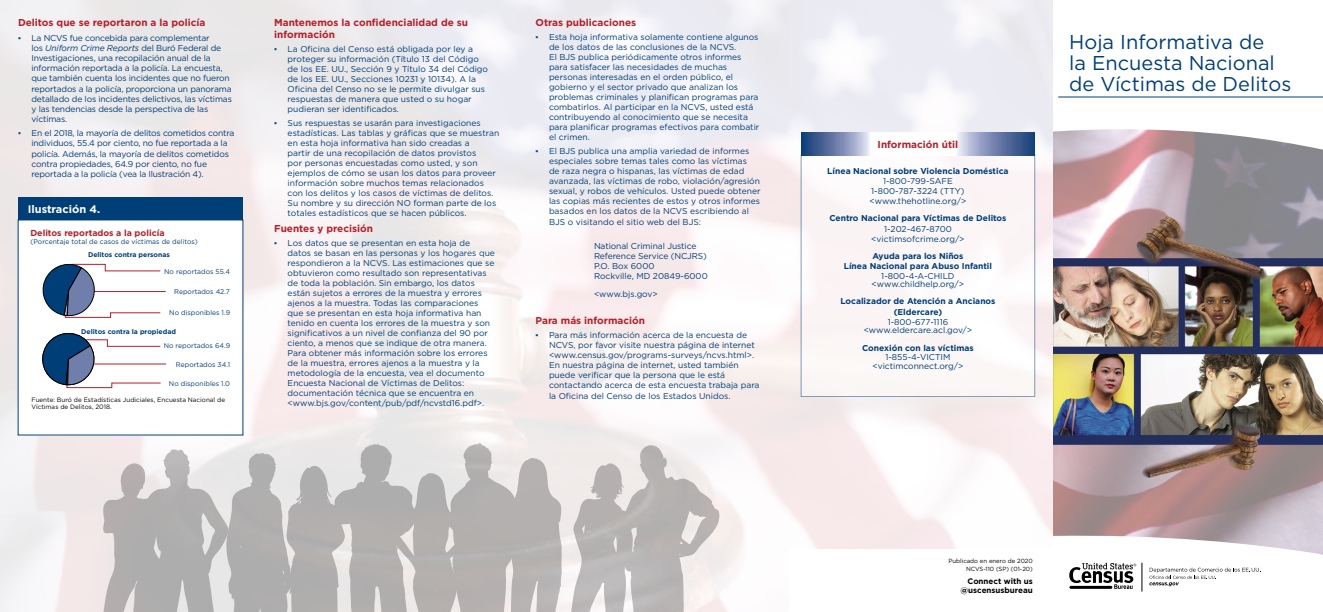
<style>
.page{position:relative;width:1323px;height:612px;background:#fff}
.page>*{position:absolute;margin:0;border:0;box-sizing:border-box;transform-origin:0 0}
.t1{font:20px/21px "Gotham";color:#003e78}
.t2{font:700 11px "Gotham";color:#fff}
.t3{font:700 10px/12px "Gotham";color:#b61f2a}
.t4{font:700 8.8px "Gotham";color:#b61f2a}
.t5{font:8.5px/10px "Gotham";color:#003e78}
.t6{font:8.5px/10.2px "Gotham";letter-spacing:-.02em;color:#003e78}
.t7{font:700 8.5px/10.2px "Gotham";color:#003e78;text-align:center}
.t8{font:700 8px/9px "Gotham";color:#000;text-align:right}
.t9{font:6.8px "Gotham";color:#003e78}
.t10{font:700 6.8px "Gotham";color:#003e78}
.t11{font:6.3px/7.6px "Gotham";color:#000}
.t12{font:6px/8px "Gotham";color:#000;text-align:right}
.s1{font-family:"Arial"}
.s2{font-style:italic}
.s3{font-weight:700}
.s4{font-weight:400}
</style>
<div class="page">
<img style="left:0;top:0;width:1053px;height:612px">
<hr style="left:1058px;top:97px;width:265px;height:1px;background:#003e78">
<div style="left:789px;top:550px;width:264px;height:62px;background:#fff"></div>
<img style="left:1053px;top:129px;width:270px;height:426px">
<svg style="left:70px;top:443px;width:649px;height:169px;background:#c8c5c4"></svg>
<div style="left:801px;top:155px;width:234px;height:242px;background:#fcf7f6"></div>
<svg style="left:801px;top:133px;width:234px;height:22px"></svg>
<svg style="left:1142px;top:563px;width:1px;height:29px"></svg>
<svg style="left:1069px;top:563px;width:67px;height:26px"></svg>
<svg style="left:1149px;top:568px;width:112px;height:18px"></svg>
<div style="left:18px;top:198px;width:225px;height:22px;background:#003e78"></div>
<div style="left:18px;top:220px;width:225px;height:215px;background:#fff"></div>
<svg style="left:42px;top:263px;width:125px;height:125px"></svg>
<p class="t3" style="left:18px;top:16px;width:189px">Delitos que se reportaron a la policía</p>
<p class="t6" style="left:32px;top:32px;width:202px;text-indent:-13px"><span class="s1">▪</span> La NCVS fue concebida para complementar<br>los <span class="s2">Uniform Crime Reports</span> del Buró Federal de Investigaciones, una recopilación anual de la información reportada a la policía. La encuesta, que también cuenta los incidentes que no fueron reportados a la policía, proporciona un panorama detallado de los incidentes delictivos, las víctimas y las tendencias desde la perspectiva de las víctimas.</p>
<p class="t6" style="left:32px;top:128px;width:204px;text-indent:-13px"><span class="s1">▪</span> En el 2018, la mayoría de delitos cometidos contra individuos, 55.4 por ciento, no fue reportada a la policía. Además, la mayoría de delitos cometidos contra propiedades, 64.9 por ciento, no fue reportada a la policía (vea la Ilustración 4).</p>
<p class="t2" style="left:28px;top:202px;width:74px">Ilustración 4.</p>
<p class="t4" style="left:30px;top:227px;width:136px">Delitos reportados a la policía</p>
<p class="t9" style="left:30px;top:237px;width:169px">(Porcentaje total de casos de víctimas de delitos)</p>
<p class="t10" style="left:88px;top:250px;width:83px">Delitos contra personas</p>
<p class="t9" style="left:164px;top:267px;width:67px">No reportados 55.4</p>
<p class="t9" style="left:174px;top:287px;width:57px">Reportados 42.7</p>
<p class="t9" style="left:169px;top:309px;width:62px">No disponibles 1.9</p>
<p class="t10" style="left:81px;top:327px;width:96px">Delitos contra la propiedad</p>
<p class="t9" style="left:164px;top:341px;width:68px">No reportados 64.9</p>
<p class="t9" style="left:176px;top:360px;width:56px">Reportados 34.1</p>
<p class="t9" style="left:169px;top:379px;width:63px">No disponibles 1.0</p>
<p class="t11" style="left:32px;top:396px;width:195px">Fuente: Buró de Estadísticas Judiciales, Encuesta Nacional de<br>Víctimas de Delitos, 2018.</p>
<p class="t3" style="left:274px;top:16px;width:196px">Mantenemos la confidencialidad de su información</p>
<p class="t5" style="left:288px;top:44px;width:202px;text-indent:-13px"><span class="s1">▪</span> La Oficina del Censo está obligada por ley a proteger su información (Título 13 del Código de los EE. UU., Sección 9 y Título 34 del Código de los EE. UU., Secciones 10231 y 10134). A la Oficina del Censo no se le permite divulgar sus respuestas de manera que usted o su hogar pudieran ser identificados.</p>
<p class="t5" style="left:288px;top:118px;width:213px;text-indent:-13px"><span class="s1">▪</span> Sus respuestas se usarán para investigaciones estadísticas. Las tablas y gráficas que se muestran en esta hoja informativa han sido creadas a<br>partir de una recopilación de datos provistos<br>por personas encuestadas como usted, y son ejemplos de cómo se usan los datos para proveer información sobre muchos temas relacionados con los delitos y los casos de víctimas de delitos.<br>Su nombre y su dirección NO forman parte de los totales estadísticos que se hacen públicos.</p>
<p class="t3" style="left:274px;top:222px;width:100px">Fuentes y precisión</p>
<p class="t5" style="left:288px;top:238px;width:209px;text-indent:-13px"><span class="s1">▪</span> Los datos que se presentan en esta hoja de datos se basan en las personas y los hogares que respondieron a la NCVS. Las estimaciones que se obtuvieron como resultado son representativas de toda la población. Sin embargo, los datos están sujetos a errores de la muestra y errores ajenos a la muestra. Todas las comparaciones que se presentan en esta hoja informativa han tenido en cuenta los errores de la muestra y son significativos a un nivel de confianza del 90 por ciento, a menos que se indique de otra manera.<br>Para obtener más información sobre los errores de la muestra, errores ajenos a la muestra y la metodología de la encuesta, vea el documento Encuesta Nacional de Víctimas de Delitos: documentación técnica que se encuentra en &lt;www.bjs.gov/content/pub/pdf/ncvstd16.pdf&gt;.</p>
<p class="t3" style="left:536px;top:16px;width:102px">Otras publicaciones</p>
<p class="t5" style="left:549px;top:32px;width:212px;text-indent:-13px"><span class="s1">▪</span> Esta hoja informativa solamente contiene algunos de los datos de las conclusiones de la NCVS.<br>El BJS publica periódicamente otros informes para satisfacer las necesidades de muchas personas interesadas en el orden público, el gobierno y el sector privado que analizan los problemas criminales y planifican programas para combatirlos. Al participar en la NCVS, usted está contribuyendo al conocimiento que se necesita para planificar programas efectivos para combatir el crimen.</p>
<p class="t5" style="left:549px;top:146px;width:213px;text-indent:-13px"><span class="s1">▪</span> El BJS publica una amplia variedad de informes especiales sobre temas tales como las víctimas<br>de raza negra o hispanas, las víctimas de edad avanzada, las víctimas de robo, violación/agresión sexual, y robos de vehículos. Usted puede obtener las copias más recientes de estos y otros informes basados en los datos de la NCVS escribiendo al</p>
<p class="t5" style="left:549px;top:217px;width:154px">BJS o visitando el sitio web del BJS:</p>
<p class="t5" style="left:594px;top:241px;width:115px">National Criminal Justice<br>Reference Service (NCJRS)<br>P.O. Box 6000<br>Rockville, MD 20849-6000</p>
<p class="t5" style="left:594px;top:289px;width:65px">&lt;www.bjs.gov&gt;</p>
<p class="t3" style="left:536px;top:314px;width:111px">Para más información</p>
<p class="t5" style="left:549px;top:330px;width:212px;text-indent:-13px"><span class="s1">▪</span> Para más información acerca de la encuesta de NCVS, por favor visite nuestra página de internet &lt;www.census.gov/programs-surveys/ncvs.html&gt;.<br>En nuestra página de internet, usted también puede verificar que la persona que le está contactando acerca de esta encuesta trabaja para la Oficina del Censo de los Estados Unidos.</p>
<p class="t3" style="left:878px;top:139px;width:82px">Información útil</p>
<p class="t5" style="left:827px;top:166px;width:183px;text-align:center"><span class="s3">Línea Nacional sobre Violencia Doméstica<br></span>1-800-799-SAFE<br>1-800-787-3224 (TTY) &lt;www.thehotline.org/&gt;</p>
<p class="t7" style="left:829px;top:213px;width:179px">Centro Nacional para Víctimas de Delitos<br><span class="s4">1-202-467-8700<br>&lt;victimsofcrime.org/&gt;</span></p>
<p class="t7" style="left:844px;top:251px;width:150px">Ayuda para los Niños<br>Línea Nacional para Abuso Infantil<br><span class="s4">1-800-4-A-CHILD</span></p>
<p class="t7" style="left:840px;top:276px;width:157px;line-height:17px"><span class="s4">&lt;www.childhelp.org/&gt;<br></span>Localizador de Atención a Ancianos</p>
<p class="t5" style="left:888px;top:307px;width:62px;text-align:center"><span class="s3">(Eldercare)<br></span>1-800-677-1116</p>
<p class="t5" style="left:862px;top:321px;width:113px;line-height:18px">&lt;www.eldercare.acl.gov/&gt;<br><span class="s3">Conexión con las víctimas</span></p>
<p class="t5" style="left:872px;top:353px;width:93px;line-height:9px;text-align:center">1-855-4-VICTIM &lt;victimconnect.org/&gt;</p>
<h1 class="t1" style="left:1069px;top:31px;width:224px">Hoja Informativa de<br>la Encuesta Nacional de Víctimas de Delitos</h1>
<p class="t12" style="left:949px;top:557px;width:86px">Publicado en enero de 2020<br>NCVS-110 (SP) (01-20)</p>
<p class="t8" style="left:960px;top:577px;width:74px">Connect with us @uscensusbureau</p>
</div>
